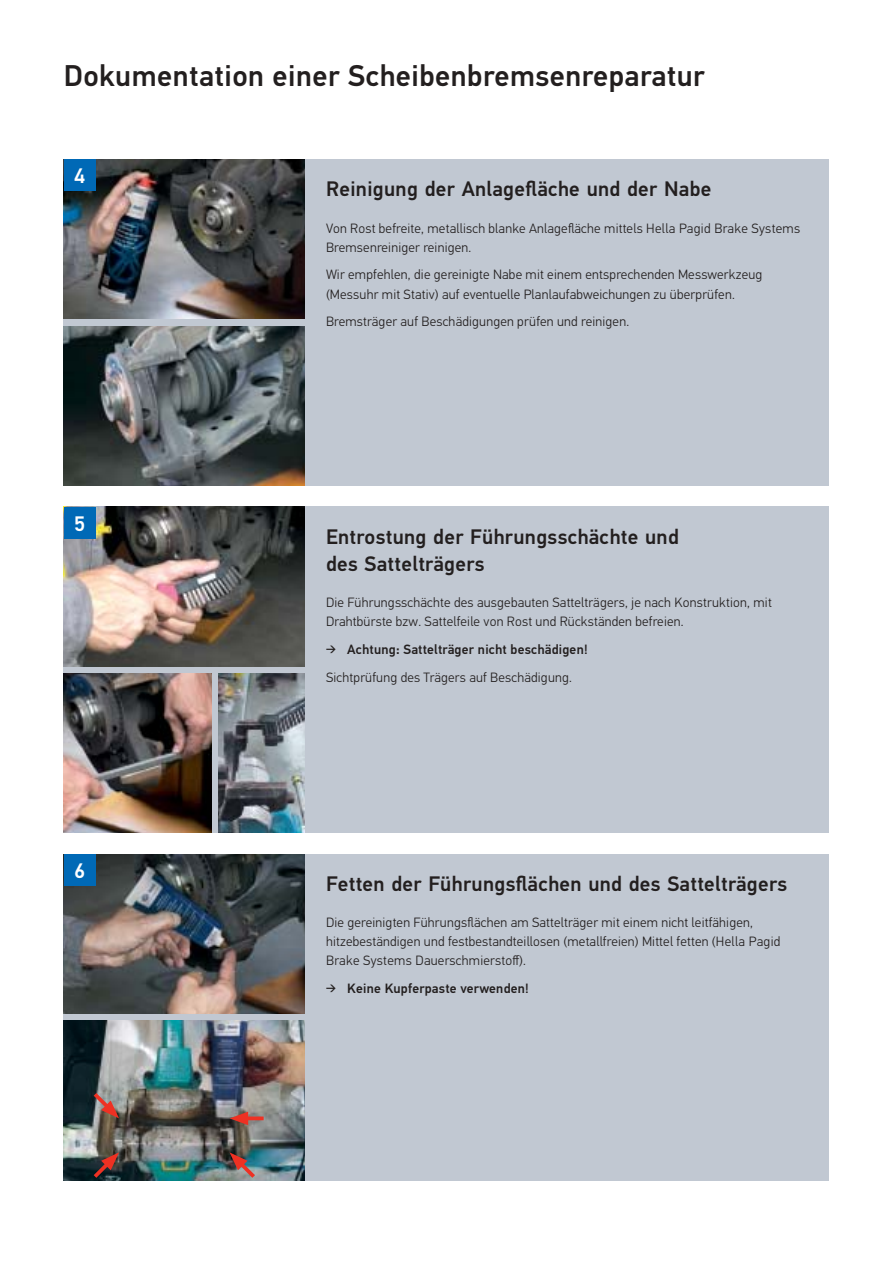
<style>
.page{position:relative;width:893px;height:1263px;background:#fff}
.page>*{position:absolute;margin:0;border:0;box-sizing:border-box;transform-origin:0 0}
.t1{font:500 30px "Hella DIN Universal";letter-spacing:.015em;color:#231f1f}
.t2{font:500 21px/27.3px "Hella DIN Universal";letter-spacing:.015em;color:#231f1f}
.t3{font:500 21px "Hella DIN Universal";color:#fff}
.t4{font:300 13.5px/19.2px "Hella DIN Universal";letter-spacing:.015em;color:#231f1f}
.t5{font:500 13.5px "Hella DIN Universal";letter-spacing:.015em;color:#231f1f}
.s1{font-weight:500}
.s2{font-weight:300}
</style>
<div class="page">
<div style="left:64px;top:159px;width:765px;height:326px;background:#c1c8d2"></div>
<div style="left:64px;top:507px;width:765px;height:326px;background:#c1c8d2"></div>
<div style="left:64px;top:854px;width:765px;height:326px;background:#c1c8d2"></div>
<img style="left:64px;top:159px;width:241px;height:160px">
<img style="left:64px;top:326px;width:241px;height:159px">
<img style="left:64px;top:507px;width:241px;height:159px">
<img style="left:64px;top:673px;width:148px;height:160px">
<img style="left:219px;top:673px;width:86px;height:160px">
<img style="left:64px;top:1020px;width:241px;height:160px">
<img style="left:64px;top:854px;width:241px;height:159px">
<div style="left:64px;top:159px;width:32px;height:32px;background:#0069b6"></div>
<div style="left:64px;top:507px;width:32px;height:32px;background:#0069b6"></div>
<div style="left:64px;top:854px;width:32px;height:32px;background:#0069b6"></div>
<svg style="left:90px;top:1089px;width:29px;height:29px"></svg>
<svg style="left:90px;top:1152px;width:29px;height:29px"></svg>
<svg style="left:230px;top:1152px;width:29px;height:29px"></svg>
<svg style="left:248px;top:1116px;width:16px;height:4px"></svg>
<svg style="left:230px;top:1112px;width:18px;height:13px"></svg>
<h1 class="t1" style="left:64px;top:65px;width:643px">Dokumentation einer Scheibenbremsenreparatur</h1>
<h2 class="t3" style="left:74px;top:168px;width:13px">4</h2>
<h2 class="t3" style="left:74px;top:515px;width:13px">5</h2>
<h2 class="t3" style="left:74px;top:863px;width:13px">6</h2>
<h2 class="t2" style="left:326px;top:177px;width:387px">Reinigung der Anlagefläche und der Nabe</h2>
<p class="t4" style="left:326px;top:219px;width:476px">Von Rost befreite, metallisch blanke Anlagefläche mittels Hella Pagid Brake Systems<br>Bremsenreiniger reinigen.</p>
<p class="t4" style="left:326px;top:266px;width:438px">Wir empfehlen, die gereinigte Nabe mit einem entsprechenden Messwerkzeug (Messuhr mit Stativ) auf eventuelle Planlaufabweichungen zu überprüfen.</p>
<p class="t4" style="left:326px;top:313px;width:305px">Bremsträger auf Beschädigungen prüfen und reinigen.</p>
<h2 class="t2" style="left:326px;top:524px;width:354px">Entrostung der Führungsschächte und des Sattelträgers</h2>
<p class="t4" style="left:326px;top:594px;width:447px">Die Führungsschächte des ausgebauten Sattelträgers, je nach Konstruktion, mit<br>Drahtbürste bzw. Sattelfeile von Rost und Rückständen befreien.</p>
<p class="t4" style="left:326px;top:636px;width:263px;line-height:27.6px">- <span class="s1">Achtung: Sattelträger nicht beschädigen!<br></span>Sichtprüfung des Trägers auf Beschädigung.</p>
<h2 class="t2" style="left:326px;top:872px;width:463px">Fetten der Führungsflächen und des Sattelträgers</h2>
<p class="t4" style="left:326px;top:914px;width:456px">Die gereinigten Führungsflächen am Sattelträger mit einem nicht leitfähigen, hitze beständigen und festbestandteillosen (metallfreien) Mittel fetten (Hella Pagid<br>Brake Systems Dauerschmierstoff).</p>
<p class="t5" style="left:326px;top:983px;width:204px"><span class="s2">-</span> Keine Kupferpaste verwenden!</p>
</div>
